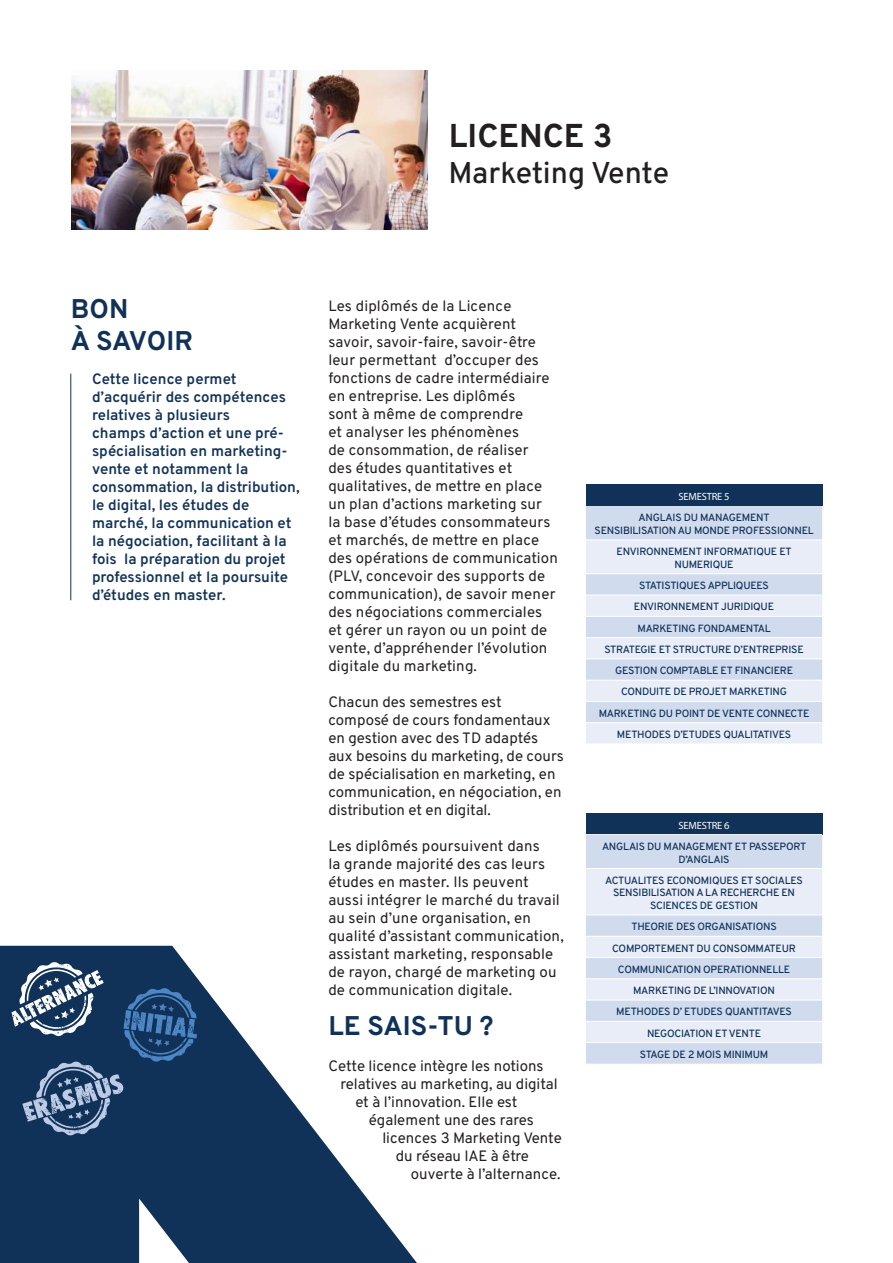
<style>
.page{position:relative;width:893px;height:1263px;background:#fff}
.page>*{position:absolute;margin:0;border:0;box-sizing:border-box;transform-origin:0 0}
.t1{font:700 33px "Overpass";letter-spacing:.005em;color:#231f20}
.t2{font:500 30px "Overpass";letter-spacing:-.01em;color:#231f20}
.t3{font:700 27px/32.4px "Overpass";color:#113258}
.t4{font:15px/18px "Overpass";letter-spacing:.005em;color:#231f20}
.t5{font:600 15px/18px "Overpass";color:#113258}
.t6{font:500 10.5px/21.3px "Overpass";letter-spacing:-.025em;color:#113258;text-align:center}
.t7{font:10.5px "Myriad Pro";letter-spacing:-.02em;color:#fff}
</style>
<div class="page">
<svg style="left:0;top:946px;width:417px;height:317px;fill:#113258"></svg>
<hr style="left:70px;top:374px;width:1px;height:226px;background:#113258">
<img style="left:71px;top:71px;width:356px;height:159px">
<div style="left:586px;top:485px;width:236px;height:21px;background:#113258"></div>
<div style="left:586px;top:506px;width:236px;height:33px;background:#d0dbee"></div>
<svg style="left:586px;top:540px;width:236px;height:204px;background:#dee5f3"></svg>
<hr style="left:586px;top:573px;width:236px;height:1px;background:#fff">
<hr style="left:586px;top:595px;width:236px;height:1px;background:#fff">
<hr style="left:586px;top:616px;width:236px;height:1px;background:#fff">
<hr style="left:586px;top:637px;width:236px;height:1px;background:#fff">
<hr style="left:586px;top:658px;width:236px;height:1px;background:#fff">
<hr style="left:586px;top:680px;width:236px;height:1px;background:#fff">
<hr style="left:586px;top:701px;width:236px;height:1px;background:#fff">
<hr style="left:586px;top:722px;width:236px;height:1px;background:#fff">
<div style="left:586px;top:813px;width:236px;height:22px;background:#113258"></div>
<div style="left:586px;top:835px;width:236px;height:229px;background:#d0dbee"></div>
<svg style="left:586px;top:869px;width:236px;height:173px;background:#dfe6f3"></svg>
<hr style="left:586px;top:834px;width:236px;height:1px;background:#fff">
<hr style="left:586px;top:868px;width:236px;height:1px;background:#fff">
<hr style="left:586px;top:914px;width:236px;height:1px;background:#fff">
<hr style="left:586px;top:936px;width:236px;height:1px;background:#fff">
<hr style="left:586px;top:957px;width:236px;height:1px;background:#fff">
<hr style="left:586px;top:978px;width:236px;height:1px;background:#fff">
<hr style="left:586px;top:1000px;width:236px;height:1px;background:#fff">
<hr style="left:586px;top:1021px;width:236px;height:1px;background:#fff">
<hr style="left:586px;top:1042px;width:236px;height:1px;background:#fff">
<svg style="left:11px;top:961px;width:186px;height:175px;background:#304f73"></svg>
<h1 class="t1" style="left:449px;top:109px;width:165px">LICENCE 3</h1>
<h2 class="t2" style="left:449px;top:148px;width:222px">Marketing Vente</h2>
<h3 class="t3" style="left:71px;top:291px;width:124px">BON<br>À SAVOIR</h3>
<p class="t4" style="left:328px;top:296px;width:231px">Les diplômés de la Licence<br>Marketing Vente acquièrent savoir, savoir-faire, savoir-être leur permettant d’occuper des fonctions de cadre intermédiaire en entreprise. Les diplômés<br>sont à même de comprendre<br>et analyser les phénomènes<br>de consommation, de réaliser<br>des études quantitatives et qualitatives, de mettre en place un plan d’actions marketing sur la base d’études consommateurs et marchés, de mettre en place des opérations de communication (PLV, concevoir des supports de communication), de savoir mener des négociations commerciales et gérer un rayon ou un point de vente, d’appréhender l’évolution digitale du marketing.</p>
<p class="t4" style="left:328px;top:692px;width:237px">Chacun des semestres est composé de cours fondamentaux en gestion avec des TD adaptés aux besoins du marketing, de cours de spécialisation en marketing, en communication, en négociation, en distribution et en digital.</p>
<p class="t4" style="left:328px;top:836px;width:237px">Les diplômés poursuivent dans<br>la grande majorité des cas leurs études en master. Ils peuvent aussi intégrer le marché du travail au sein d’une organisation, en qualité d’assistant communication, assistant marketing, responsable de rayon, chargé de marketing ou de communication digitale.</p>
<h3 class="t3" style="left:328px;top:1008px;width:167px">LE SAIS-TU ?</h3>
<p class="t4" style="left:328px;top:1056px;width:217px">Cette licence intègre les notions</p>
<p class="t4" style="left:340px;top:1074px;width:219px">relatives au marketing, au digital</p>
<p class="t4" style="left:355px;top:1092px;width:164px">et à l’innovation. Elle est</p>
<p class="t4" style="left:369px;top:1110px;width:166px">également une des rares</p>
<p class="t4" style="left:382px;top:1128px;width:181px">licences 3 Marketing Vente</p>
<p class="t4" style="left:396px;top:1146px;width:135px">du réseau IAE à être</p>
<p class="t4" style="left:411px;top:1164px;width:151px">ouverte à l’alternance.</p>
<p class="t5" style="left:92px;top:369px;width:209px">Cette licence permet d’acquérir des compétences relatives à plusieurs<br>champs d’action et une pré&shy;spécialisation en marketing&shy;vente et notamment la consommation, la distribution, le digital, les études de marché, la communication et la négociation, facilitant à la fois la préparation du projet professionnel et la poursuite d’études en master.</p>
<p class="t7" style="left:679px;top:490px;width:52px">SEMESTRE 5</p>
<p class="t6" style="left:595px;top:511px;width:221px;line-height:12.6px">ANGLAIS DU MANAGEMENT<br>SENSIBILISATION AU MONDE PROFESSIONNEL</p>
<p class="t6" style="left:617px;top:545px;width:177px;line-height:12.6px">ENVIRONNEMENT INFORMATIQUE ET<br>NUMERIQUE</p>
<p class="t6" style="left:599px;top:574px;width:212px">STATISTIQUES APPLIQUEES<br>ENVIRONNEMENT JURIDIQUE<br>MARKETING FONDAMENTAL<br>STRATEGIE ET STRUCTURE D’ENTREPRISE<br>GESTION COMPTABLE ET FINANCIERE<br>CONDUITE DE PROJET MARKETING<br>MARKETING DU POINT DE VENTE CONNECTE<br>METHODES D’ETUDES QUALITATIVES</p>
<p class="t7" style="left:679px;top:819px;width:52px">SEMESTRE 6</p>
<p class="t6" style="left:602px;top:839px;width:206px;line-height:12.6px">ANGLAIS DU MANAGEMENT ET PASSEPORT<br>D’ANGLAIS</p>
<p class="t6" style="left:605px;top:873px;width:199px;line-height:12.6px">ACTUALITES ECONOMIQUES ET SOCIALES<br>SENSIBILISATION A LA RECHERCHE EN<br>SCIENCES DE GESTION</p>
<p class="t6" style="left:612px;top:915px;width:185px">THEORIE DES ORGANISATIONS<br>COMPORTEMENT DU CONSOMMATEUR<br>COMMUNICATION OPERATIONNELLE<br>MARKETING DE L’INNOVATION<br>METHODES D’ ETUDES QUANTITAVES<br>NEGOCIATION ET VENTE<br>STAGE DE 2 MOIS MINIMUM</p>
</div>
